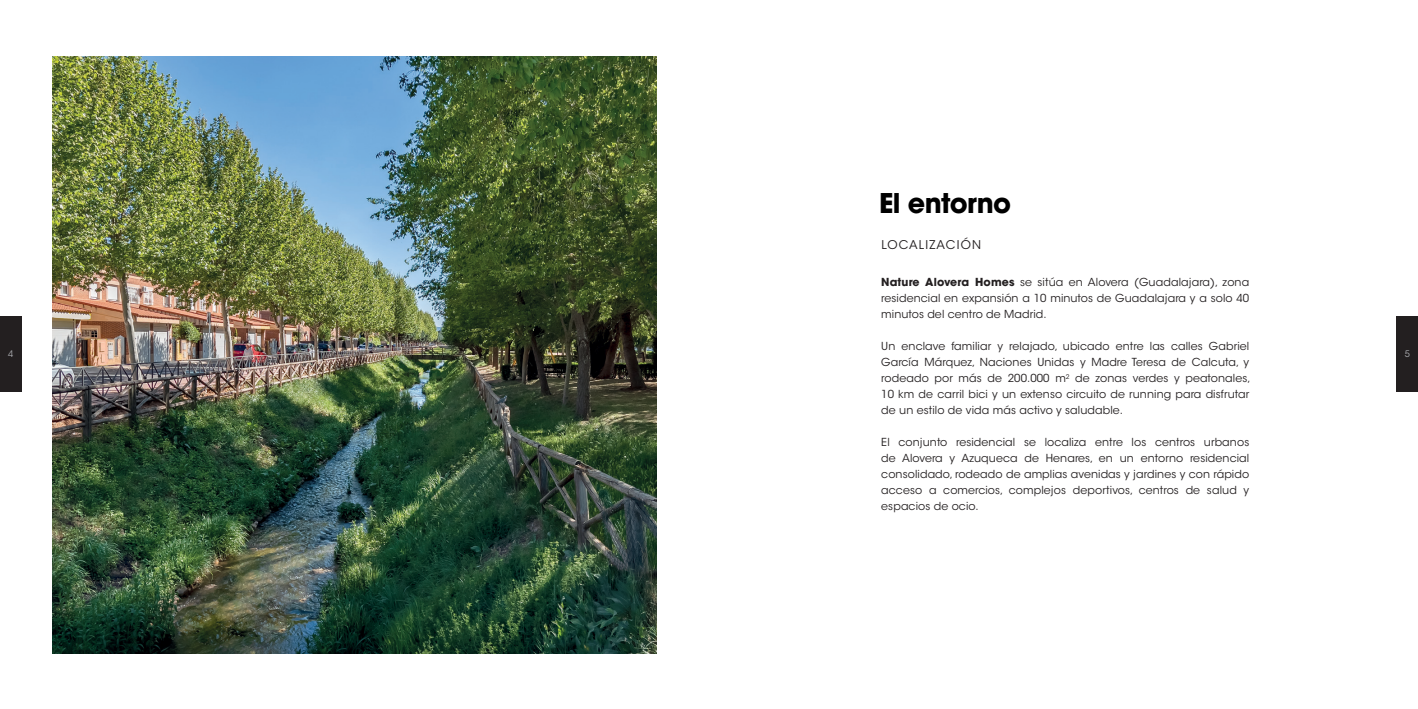
<style>
.page{position:relative;width:1418px;height:709px;background:#fff}
.page>*{position:absolute;margin:0;border:0;box-sizing:border-box;transform-origin:0 0}
.t1{font:700 27px "ITC Avant Garde Std";letter-spacing:-.02em;color:#000}
.t2{font:12px "ITC Avant Garde Std";letter-spacing:.1em;color:#231f20}
.t3{font:11px/16px "ITC Avant Garde Std";letter-spacing:.01em;color:#231f20;text-align:justify}
.t4{font:9px "ITC Avant Garde Std";color:#a8a9ad}
.s1{font-weight:700}
</style>
<div class="page">
<div style="left:0;top:317px;width:21px;height:75px;background:#231f20"></div>
<div style="left:1396px;top:317px;width:21px;height:75px;background:#231f20"></div>
<img style="left:53px;top:57px;width:603px;height:596px">
<h1 class="t1" style="left:879px;top:185px;width:134px">El entorno</h1>
<p class="t2" style="left:881px;top:238px;width:101px">LOCALIZACIÓN</p>
<p class="t3" style="left:881px;top:274px;width:369px"><span class="s1">Nature Alovera Homes</span> se sitúa en Alovera (Guadalajara), zona residencial en expansión a 10 minutos de Guadalajara y a solo 40 minutos del centro de Madrid.</p>
<p class="t3" style="left:881px;top:338px;width:371px">Un enclave familiar y relajado, ubicado entre las calles Gabriel García Márquez, Naciones Unidas y Madre Teresa de Calcuta, y rodeado por más de 200.000 m<sup>2</sup> de zonas verdes y peatonales, 10 km de carril bici y un extenso circuito de running para disfrutar de un estilo de vida más activo y saludable.</p>
<p class="t3" style="left:881px;top:434px;width:369px">El conjunto residencial se localiza entre los centros urbanos de Alovera y Azuqueca de Henares, en un entorno residencial consolidado, rodeado de amplias avenidas y jardines y con rápido acceso a comercios, complejos deportivos, centros de salud y espacios de ocio.</p>
<p class="t4" style="left:8px;top:348px;width:7px">4</p>
<p class="t4" style="left:1404px;top:348px;width:7px">5</p>
</div>
